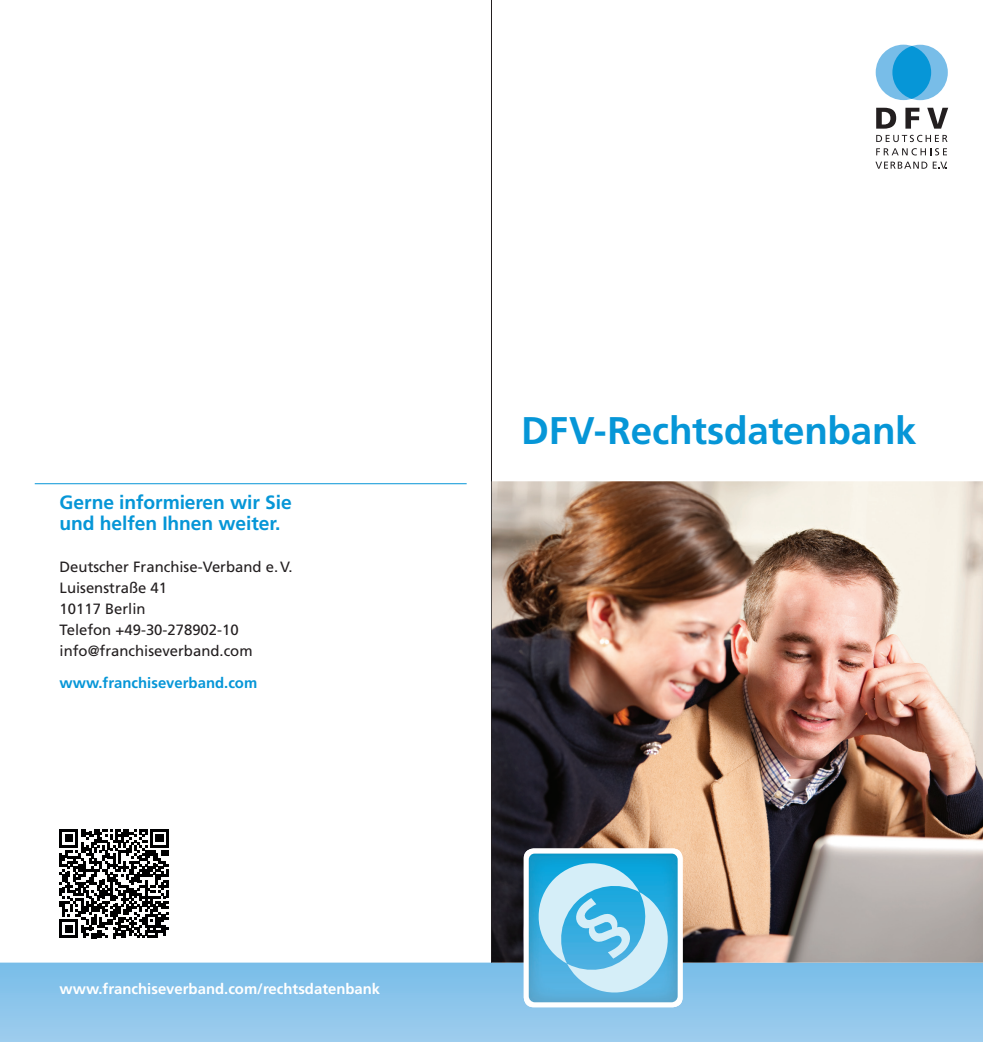
<style>
.page{position:relative;width:983px;height:1042px;background:#fff}
.page>*{position:absolute;margin:0;border:0;box-sizing:border-box;transform-origin:0 0}
.t1{font:700 38.5px "Frutiger LT Std";letter-spacing:-.005em;color:#0696d7}
.t2{font:700 19.25px/21px "Frutiger LT Std";letter-spacing:-.005em;color:#0696d7}
.t3{font:14.88px/21px "Frutiger LT Std";color:#231f20}
.t4{font:700 14.88px "Frutiger LT Std";color:#fff}
.t5{font:700 14.88px "Frutiger LT Std";color:#0696d7}
</style>
<div class="page">
<hr style="left:491px;top:0;width:1px;height:1042px;background:#231f20">
<svg style="left:0;top:962px;width:982px;height:80px;background:#8cc5ea"></svg>
<img style="left:491px;top:481px;width:491px;height:481px">
<div style="left:892px;top:45px;width:55px;height:55px;background:#78bde8;border-radius:50%"></div>
<div style="left:875px;top:45px;width:55px;height:55px;background:#78bde8;border-radius:50%"></div>
<div style="left:892px;top:46px;width:38px;height:53px;background:#0696d7;border-radius:50%"></div>
<svg style="left:876px;top:108px;width:19px;height:21px"></svg>
<svg style="left:905px;top:108px;width:14px;height:21px"></svg>
<svg style="left:927px;top:108px;width:20px;height:21px"></svg>
<svg style="left:876px;top:135px;width:71px;height:7px"></svg>
<svg style="left:876px;top:148px;width:70px;height:7px"></svg>
<svg style="left:875px;top:162px;width:71px;height:7px"></svg>
<svg style="left:60px;top:829px;width:109px;height:109px"></svg>
<hr style="left:35px;top:483px;width:431px;height:1px;background:#0696d7">
<div style="left:523px;top:848px;width:159px;height:159px;background:#fff;border-radius:10px"></div>
<img style="left:528px;top:853px;width:149px;height:149px">
<svg style="left:533px;top:858px;width:139px;height:139px;background:#73c5e7"></svg>
<p class="t2" style="left:60px;top:492px;width:233px">Gerne informieren wir Sie und helfen Ihnen weiter.</p>
<p class="t3" style="left:60px;top:556px;width:235px">Deutscher Franchise‑Verband e. V.<br>Luisenstraße 41<br>10117 Berlin<br>Telefon +49‑30‑278902‑10 info@franchiseverband.com</p>
<p class="t5" style="left:60px;top:673px;width:199px">www.franchiseverband.com</p>
<p class="t4" style="left:60px;top:979px;width:322px">www.franchiseverband.com/rechtsdatenbank</p>
<h1 class="t1" style="left:521px;top:408px;width:397px">DFV-Rechtsdatenbank</h1>
</div>
